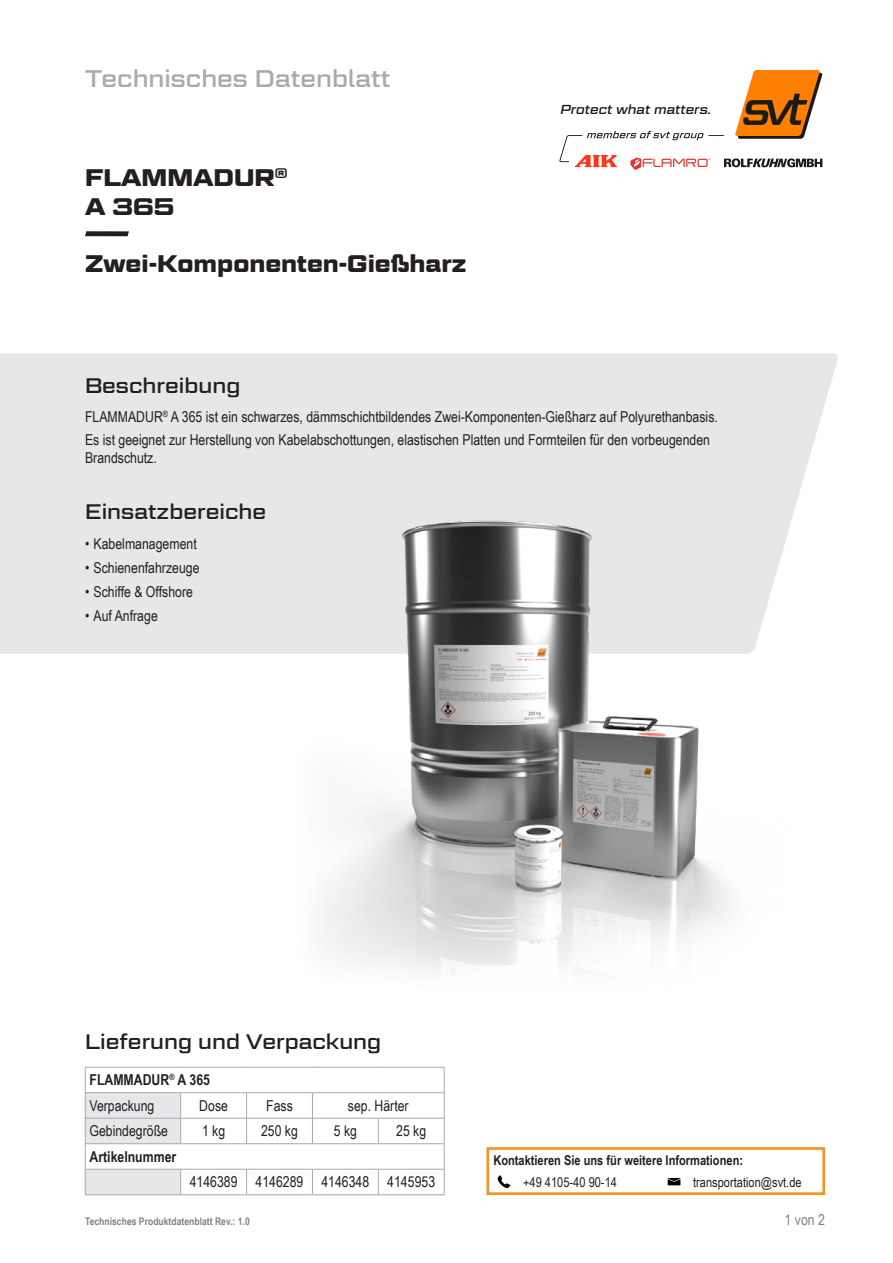
<style>
.page{position:relative;width:893px;height:1263px;background:#fff}
.page>*{position:absolute;margin:0;border:0;box-sizing:border-box;transform-origin:0 0}
.p___HL_Produktkategorie{font:700 24px "Geom Graphic";color:#231f20}
.t1{font:24px "Geom Graphic";color:#a8a9ad}
.p___HL_Produktname{font:700 24px/28.8px "Geom Graphic";color:#231f20}
.p___HL_Lieferung___Verpackung{font:21px "Geom Graphic";color:#231f20}
.p___HL_Einsatzbereich{font:21px "Geom Graphic";color:#231f20}
.p___HL_Beschreibung{font:21px "Geom Graphic";color:#231f20}
.p___body_Beschreibung{font:15px/18px "Arial Narrow";color:#231f20}
.p___Tabelle_body_mittig{font:15px "Arial Narrow";color:#231f20}
.p___Tabelle_Artikelnummer{font:15px "Arial Narrow";color:#231f20}
.p___Tabelle_HL{font:700 15px "Arial Narrow";color:#231f20}
.p___Tabelle_body_links{font:15px "Arial Narrow";color:#231f20}
.p___footer_rechts{font:15px "Arial Narrow";color:#808285}
.t2{font:700 13.5px "Arial Narrow";color:#231f20}
.t3{font:13.5px "Arial Narrow";color:#231f20}
.t4{font:italic 13.05px "Geom Graphic";color:#1a1a18}
.t5{font:700 10.5px "Arial Narrow";color:#808285}
</style>
<div class="page">
<div style="left:0;top:353px;width:838px;height:301px;background:#e6e7e9"></div>
<svg style="left:559px;top:70px;width:264px;height:100px"></svg>
<svg style="left:85px;top:231px;width:44px;height:5px"></svg>
<img style="left:272px;top:449px;width:553px;height:523px">
<svg style="left:85px;top:1067px;width:360px;height:128px"></svg>
<hr style="left:312px;top:1118px;width:66px;height:1px;background:#a8a9ad">
<hr style="left:378px;top:1118px;width:66px;height:1px;background:#a8a9ad">
<svg style="left:498px;top:1175px;width:12px;height:13px"></svg>
<svg style="left:668px;top:1178px;width:12px;height:7px"></svg>
<div style="left:486px;top:1147px;width:339px;height:48px;border:3px solid #f7931d"></div>
<h1 class="t1" style="left:85px;top:63px;width:307px">Technisches Datenblatt</h1>
<p class="p___HL_Produktname" style="left:85px;top:163px;width:204px">FLAMMADUR<sup>®<br></sup>A 365</p>
<p class="p___HL_Produktkategorie" style="left:85px;top:249px;width:383px">Zwei-Komponenten-Gießharz</p>
<p class="p___HL_Beschreibung" style="left:85px;top:373px;width:157px">Beschreibung</p>
<p class="t4" style="left:560px;top:102px;width:152px">Protect what matters.</p>
<p class="p___body_Beschreibung" style="left:85px;top:407px;width:634px">FLAMMADUR<sup>®</sup> A 365 ist ein schwarzes, dämmschichtbildendes Zwei-Komponenten-Gießharz auf Polyurethanbasis.</p>
<p class="p___body_Beschreibung" style="left:85px;top:430px;width:626px">Es ist geeignet zur Herstellung von Kabelabschottungen, elastischen Platten und Formteilen für den vorbeugenden<br>Brandschutz.</p>
<p class="p___HL_Einsatzbereich" style="left:85px;top:499px;width:183px">Einsatzbereiche</p>
<p class="p___body_Beschreibung" style="left:85px;top:534px;width:113px">• Kabelmanagement</p>
<p class="p___body_Beschreibung" style="left:85px;top:558px;width:116px">• Schienenfahrzeuge</p>
<p class="p___body_Beschreibung" style="left:85px;top:582px;width:109px">• Schiffe &amp; Offshore</p>
<p class="p___body_Beschreibung" style="left:85px;top:606px;width:74px">• Auf Anfrage</p>
<p class="p___HL_Lieferung___Verpackung" style="left:85px;top:1029px;width:298px">Lieferung und Verpackung</p>
<p class="p___Tabelle_HL" style="left:89px;top:1069px;width:122px">FLAMMADUR<sup>®</sup> A 365</p>
<p class="p___Tabelle_body_links" style="left:89px;top:1094px;width:66px">Verpackung</p>
<p class="p___Tabelle_body_mittig" style="left:199px;top:1094px;width:30px">Dose</p>
<p class="p___Tabelle_body_mittig" style="left:266px;top:1094px;width:28px">Fass</p>
<p class="p___Tabelle_body_mittig" style="left:348px;top:1094px;width:62px">sep. Härter</p>
<p class="p___Tabelle_body_links" style="left:89px;top:1120px;width:80px">Gebindegröße</p>
<p class="p___Tabelle_body_mittig" style="left:202px;top:1120px;width:25px">1 kg</p>
<p class="p___Tabelle_body_mittig" style="left:261px;top:1120px;width:38px">250 kg</p>
<p class="p___Tabelle_body_mittig" style="left:334px;top:1120px;width:25px">5 kg</p>
<p class="p___Tabelle_body_mittig" style="left:396px;top:1120px;width:32px">25 kg</p>
<p class="p___Tabelle_HL" style="left:89px;top:1145px;width:88px">Artikelnummer</p>
<p class="p___Tabelle_Artikelnummer" style="left:190px;top:1171px;width:49px">4146389</p>
<p class="p___Tabelle_Artikelnummer" style="left:256px;top:1171px;width:49px">4146289</p>
<p class="p___Tabelle_Artikelnummer" style="left:321px;top:1171px;width:49px">4146348</p>
<p class="p___Tabelle_Artikelnummer" style="left:387px;top:1171px;width:49px">4145953</p>
<p class="t5" style="left:85px;top:1213px;width:166px">Technisches Produktdatenblatt Rev.: 1.0</p>
<p class="t2" style="left:493px;top:1150px;width:251px">Kontaktieren Sie uns für weitere Informationen:</p>
<p class="t3" style="left:523px;top:1172px;width:95px">+49 4105-40 90-14</p>
<p class="t3" style="left:693px;top:1172px;width:110px">transportation@svt.de</p>
<p class="p___footer_rechts" style="left:785px;top:1208px;width:42px">1 von 2</p>
</div>
